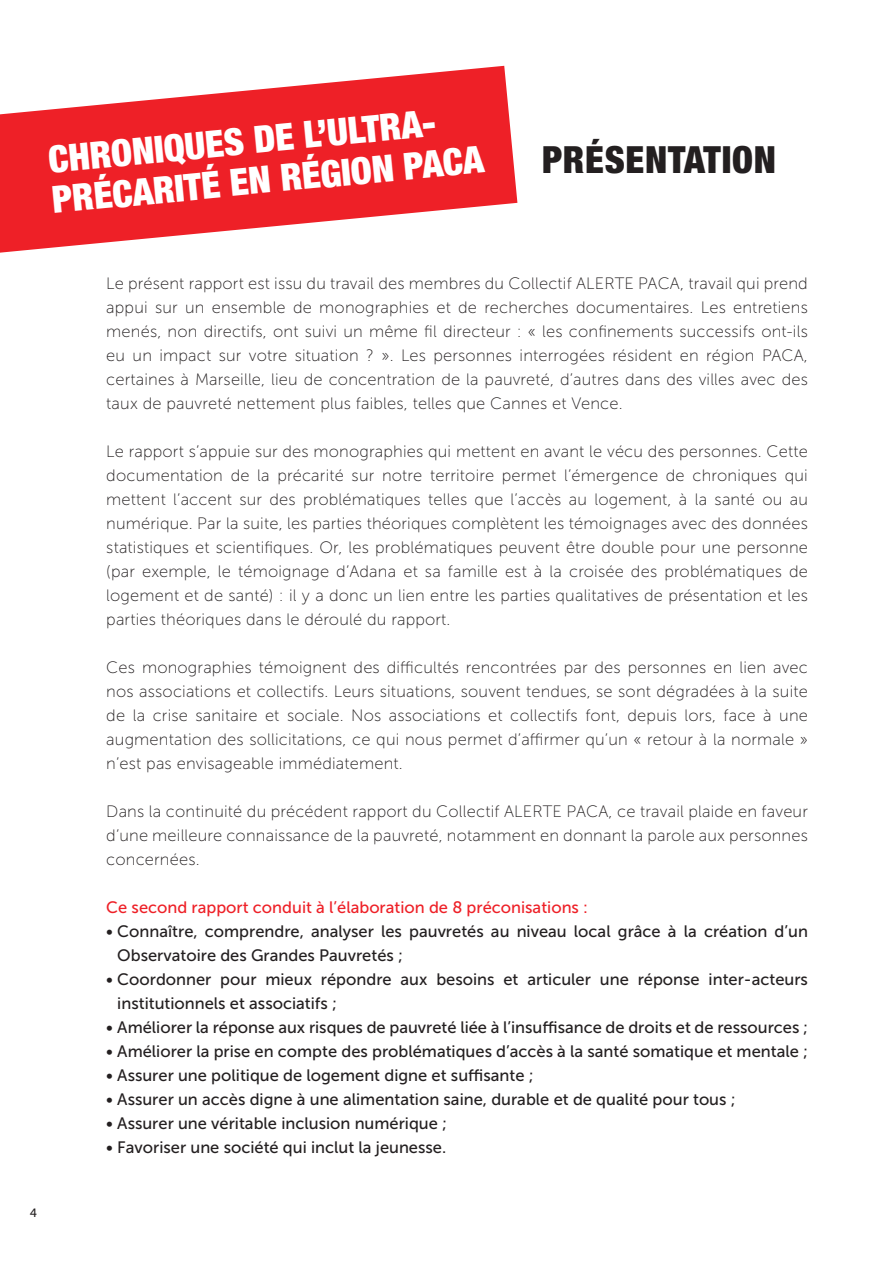
<style>
.page{position:relative;width:893px;height:1263px;background:#fff}
.page>*{position:absolute;margin:0;border:0;box-sizing:border-box;transform-origin:0 0}
.t1{font:900 condensed 37.5px/40.7px "Helvetica Neue";color:#fff}
.t2{font:900 condensed 37.5px "Helvetica Neue";letter-spacing:.02em;color:#231f20}
.t3{font:16.5px/24px "Museo Sans 100";letter-spacing:.01em;color:#231f20;text-align:justify}
.t4{font:16.5px/24px "Museo Sans 500";color:#231f20}
.t5{font:16.5px "Museo Sans 500";color:#ee2027}
.t6{font:12px "Museo Sans 500";color:#231f20}
</style>
<div class="page">
<svg style="left:0;top:66px;width:517px;height:187px;fill:#ee2027"></svg>
<h1 class="t1" style="left:47px;top:137px;width:435px;rotate:-5deg">CHRONIQUES DE L’ULTRA-<br>PRÉCARITÉ EN RÉGION PACA</h1>
<h1 class="t2" style="left:542px;top:136px;width:235px">PRÉSENTATION</h1>
<p class="t6" style="left:30px;top:1206px;width:9px">4</p>
<p class="t3" style="left:106px;top:271px;width:703px">Le présent rapport est issu du travail des membres du Collectif ALERTE PACA, travail qui prend appui sur un ensemble de monographies et de recherches documentaires. Les entretiens menés, non directifs, ont suivi un même fil directeur : « les confinements successifs ont-ils eu un impact sur votre situation ? ». Les personnes interrogées résident en région PACA, certaines à Marseille, lieu de concentration de la pauvreté, d’autres dans des villes avec des taux de pauvreté nettement plus faibles, telles que Cannes et Vence.</p>
<p class="t3" style="left:106px;top:439px;width:703px">Le rapport s’appuie sur des monographies qui mettent en avant le vécu des personnes. Cette documentation de la précarité sur notre territoire permet l’émergence de chroniques qui mettent l’accent sur des problématiques telles que l’accès au logement, à la santé ou au numérique. Par la suite, les parties théoriques complètent les témoignages avec des données statistiques et scientifiques. Or, les problématiques peuvent être double pour une personne (par exemple, le témoignage d’Adana et sa famille est à la croisée des problématiques de logement et de santé) : il y a donc un lien entre les parties qualitatives de présentation et les parties théoriques dans le déroulé du rapport.</p>
<p class="t3" style="left:106px;top:655px;width:703px">Ces monographies témoignent des difficultés rencontrées par des personnes en lien avec nos associations et collectifs. Leurs situations, souvent tendues, se sont dégradées à la suite de la crise sanitaire et sociale. Nos associations et collectifs font, depuis lors, face à une augmentation des sollicitations, ce qui nous permet d’affirmer qu’un « retour à la normale » n’est pas envisageable immédiatement.</p>
<p class="t3" style="left:106px;top:799px;width:703px">Dans la continuité du précédent rapport du Collectif ALERTE PACA, ce travail plaide en faveur d’une meilleure connaissance de la pauvreté, notamment en donnant la parole aux personnes concernées.</p>
<p class="t5" style="left:106px;top:898px;width:483px">Ce second rapport conduit à l’élaboration de 8 préconisations :</p>
<p class="t4" style="left:117px;top:919px;width:692px;text-indent:-11px">• Connaître, comprendre, analyser les pauvretés au niveau local grâce à la création d’un<br>Observatoire des Grandes Pauvretés ;</p>
<p class="t4" style="left:117px;top:967px;width:692px;text-indent:-11px">• Coordonner pour mieux répondre aux besoins et articuler une réponse inter-acteurs institutionnels et associatifs ;</p>
<p class="t4" style="left:106px;top:1015px;width:703px">• Améliorer la réponse aux risques de pauvreté liée à l’insuffisance de droits et de ressources ;</p>
<p class="t4" style="left:106px;top:1039px;width:703px">• Améliorer la prise en compte des problématiques d’accès à la santé somatique et mentale ;</p>
<p class="t4" style="left:106px;top:1063px;width:429px">• Assurer une politique de logement digne et suffisante ;</p>
<p class="t4" style="left:106px;top:1087px;width:631px">• Assurer un accès digne à une alimentation saine, durable et de qualité pour tous ;</p>
<p class="t4" style="left:106px;top:1111px;width:342px">• Assurer une véritable inclusion numérique ;</p>
<p class="t4" style="left:106px;top:1135px;width:341px">• Favoriser une société qui inclut la jeunesse.</p>
</div>
